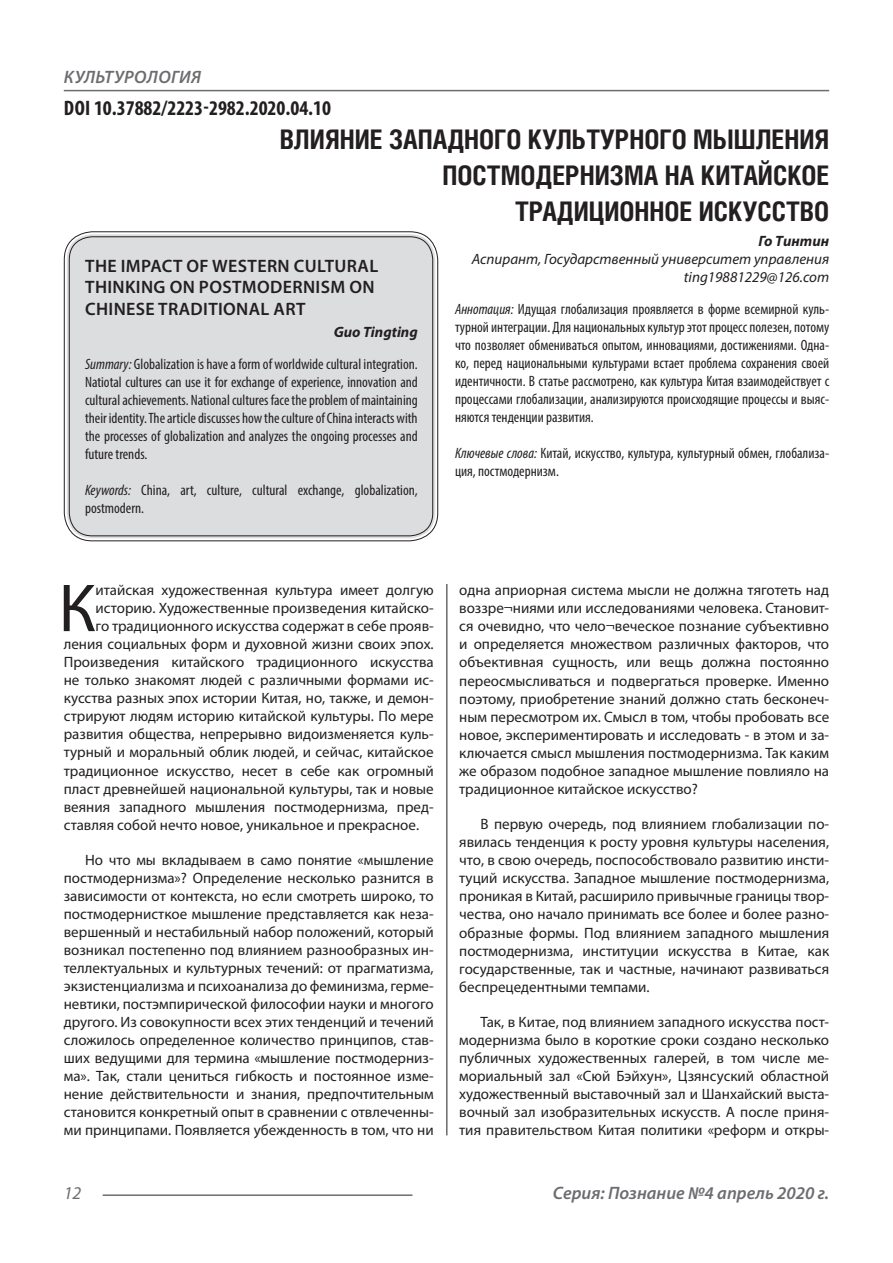
<style>
.page{position:relative;width:893px;height:1263px;background:#fff}
.page>*{position:absolute;margin:0;border:0;box-sizing:border-box;transform-origin:0 0}
.Статья_текст_первый{font:68.4px "Myriad Pro";color:#231f20}
.Статья_название{font:700 27px/36px "Helios Cond C";color:#231f20;text-align:right}
.ДОИ{font:700 condensed 21px "Myriad Pro";color:#231f20}
.Статья_название_англ{font:600 18px/21.6px "Myriad Pro";letter-spacing:.02em;color:#231f20}
.t1{font:italic 600 18px "Myriad Pro";color:#6c6d70}
.t2{font:italic 600 18px "Myriad Pro";letter-spacing:.02em;color:#6c6d70}
.t3{font:italic 18px "Myriad Pro";color:#6c6d70}
.Статья_текст{font:15px/18.1px "Myriad Pro";color:#231f20;text-align:justify}
.Статья_текст_первый-2{font:15px "Myriad Pro";color:#231f20}
.Статья_аннотация_тек{font:condensed 15px/18px "Myriad Pro";color:#231f20;text-align:justify}
.Статья_аннотация_анг{font:condensed 15px/18px "Myriad Pro";color:#231f20;text-align:justify}
.Статья_автор_инфо{font:italic 15px "Myriad Pro";color:#231f20}
.Статья_автор_англ{font:italic 700 15px "Myriad Pro";color:#231f20}
.Статья_автор_инфо-2{font:italic 700 15px "Myriad Pro";color:#231f20}
.s1{font-style:italic}
</style>
<div class="page">
<hr style="left:446px;top:128px;width:1px;height:1007px;background:#231f20">
<hr style="left:103px;top:1194px;width:309px;height:2px;background:#6c6d70">
<hr style="left:64px;top:90px;width:765px;height:1px;background:#6c6d70">
<div style="left:67px;top:234px;width:368px;height:304px;background:#dcdddf;border-radius:26px"></div>
<div style="left:64px;top:231px;width:374px;height:310px;border:1px solid #231f20;border-radius:28px"></div>
<div style="left:69px;top:236px;width:364px;height:300px;border:1px solid #231f20;border-radius:23px"></div>
<p class="t2" style="left:64px;top:66px;width:139px">КУЛЬТУРОЛОГИЯ</p>
<p class="ДОИ" style="left:64px;top:95px;width:269px">DOI 10.37882/2223-2982.2020.04.10</p>
<p class="Статья_название" style="left:280px;top:120px;width:551px">ВЛИЯНИЕ ЗАПАДНОГО КУЛЬТУРНОГО МЫШЛЕНИЯ<br>ПОСТМОДЕРНИЗМА НА КИТАЙСКОЕ<br>ТРАДИЦИОННОЕ ИСКУССТВО</p>
<p class="Статья_автор_инфо-2" style="left:758px;top:231px;width:72px">Го Тинтин</p>
<p class="Статья_автор_инфо" style="left:472px;top:249px;width:359px">Аспирант, Государственный университет управления</p>
<p class="Статья_автор_инфо" style="left:684px;top:267px;width:147px">ting19881229@126.com</p>
<p class="Статья_аннотация_тек" style="left:455px;top:300px;width:376px"><span class="s1">Аннотация:</span> Идущая глобализация проявляется в форме всемирной куль&shy;турной интеграции. Для национальных культур этот процесс полезен, потому что позволяет обмениваться опытом, инновациями, достижениями. Одна&shy;ко, перед национальными культурами встает проблема сохранения своей идентичности. В статье рассмотрено, как культура Китая взаимодействует с процессами глобализации, анализируются происходящие процессы и выяс&shy;няются тенденции развития.</p>
<p class="Статья_аннотация_тек" style="left:455px;top:444px;width:376px"><span class="s1">Ключевые слова:</span> Китай, искусство, культура, культурный обмен, глобализа&shy;ция, постмодернизм.</p>
<p class="Статья_название_англ" style="left:85px;top:254px;width:295px">THE IMPACT OF WESTERN CULTURAL<br>THINKING ON POSTMODERNISM ON<br>CHINESE TRADITIONAL ART</p>
<p class="Статья_автор_англ" style="left:334px;top:322px;width:86px">Guo Tingting</p>
<p class="Статья_аннотация_анг" style="left:85px;top:355px;width:334px"><span class="s1">Summary:</span> Globalization is have a form of worldwide cultural integration.<br>Natiotal cultures can use it for exchange of experience, innovation and cultural achievements. National cultures face the problem of maintaining their identity. The article discusses how the culture of China interacts with the processes of globalization and analyzes the ongoing processes and future trends.</p>
<p class="Статья_аннотация_анг" style="left:85px;top:481px;width:334px"><span class="s1">Keywords:</span> China, art, culture, cultural exchange, globalization, postmodern.</p>
<p class="Статья_текст_первый" style="left:59px;top:566px;width:39px">К</p>
<p class="Статья_текст_первый-2" style="left:96px;top:581px;width:340px">итайская художественная культура имеет долгую</p>
<p class="Статья_текст_первый-2" style="left:96px;top:599px;width:340px">историю. Художественные произведения китайско-</p>
<p class="Статья_текст_первый-2" style="left:96px;top:617px;width:340px">го традиционного искусства содержат в себе прояв-</p>
<p class="Статья_текст_первый-2" style="left:64px;top:635px;width:371px">ления социальных форм и духовной жизни своих эпох.</p>
<p class="Статья_текст_первый-2" style="left:64px;top:653px;width:371px">Произведения китайского традиционного искусства</p>
<p class="Статья_текст_первый-2" style="left:64px;top:671px;width:371px">не только знакомят людей с различными формами ис-</p>
<p class="Статья_текст_первый-2" style="left:64px;top:689px;width:371px">кусства разных эпох истории Китая, но, также, и демон-</p>
<p class="Статья_текст_первый-2" style="left:64px;top:707px;width:371px">стрируют людям историю китайской культуры. По мере</p>
<p class="Статья_текст_первый-2" style="left:64px;top:725px;width:371px">развития общества, непрерывно видоизменяется куль-</p>
<p class="Статья_текст_первый-2" style="left:64px;top:743px;width:371px">турный и моральный облик людей, и сейчас, китайское</p>
<p class="Статья_текст_первый-2" style="left:64px;top:761px;width:371px">традиционное искусство, несет в себе как огромный</p>
<p class="Статья_текст_первый-2" style="left:64px;top:779px;width:371px">пласт древнейшей национальной культуры, так и новые</p>
<p class="Статья_текст_первый-2" style="left:64px;top:797px;width:371px">веяния западного мышления постмодернизма, пред-</p>
<p class="Статья_текст_первый-2" style="left:64px;top:815px;width:357px">ставляя собой нечто новое, уникальное и прекрасное.</p>
<p class="Статья_текст" style="left:64px;top:850px;width:371px;text-indent:21px">Но что мы вкладываем в само понятие «мышление постмодернизма»? Определение несколько разнится в зависимости от контекста, но если смотреть широко, то постмодернисткое мышление представляется как неза&shy;вершенный и нестабильный набор положений, который возникал постепенно под влиянием разнообразных ин&shy;теллектуальных и культурных течений: от прагматизма, экзистенциализма и психоанализа до феминизма, герме&shy;невтики, постэмпирической философии науки и многого другого. Из совокупности всех этих тенденций и течений сложилось определенное количество принципов, став&shy;ших ведущими для термина «мышление постмодерниз&shy;ма». Так, стали цениться гибкость и постоянное изме&shy;нение действительности и знания, предпочтительным становится конкретный опыт в сравнении с отвлеченны&shy;ми принципами. Появляется убежденность в том, что ни</p>
<p class="Статья_текст" style="left:459px;top:581px;width:371px">одна априорная система мысли не должна тяготеть над воззре¬ниями или исследованиями человека. Становит&shy;ся очевидно, что чело¬веческое познание субъективно и определяется множеством различных факторов, что объективная сущность, или вещь должна постоянно переосмысливаться и подвергаться проверке. Именно поэтому, приобретение знаний должно стать бесконеч&shy;ным пересмотром их. Смысл в том, чтобы пробовать все новое, экспериментировать и исследовать - в этом и за&shy;ключается смысл мышления постмодернизма. Так каким же образом подобное западное мышление повлияло на традиционное китайское искусство?</p>
<p class="Статья_текст" style="left:459px;top:815px;width:371px;text-indent:21px">В первую очередь, под влиянием глобализации по&shy;явилась тенденция к росту уровня культуры населения, что, в свою очередь, поспособствовало развитию инсти&shy;туций искусства. Западное мышление постмодернизма, проникая в Китай, расширило привычные границы твор&shy;чества, оно начало принимать все более и более разно&shy;образные формы. Под влиянием западного мышления постмодернизма, институции искусства в Китае, как государственные, так и частные, начинают развиваться беспрецедентными темпами.</p>
<p class="Статья_текст" style="left:459px;top:1012px;width:371px;text-indent:21px">Так, в Китае, под влиянием западного искусства пост&shy;модернизма было в короткие сроки создано несколько публичных художественных галерей, в том числе ме&shy;мориальный зал «Сюй Бэйхун», Цзянсуский областной художественный выставочный зал и Шанхайский выста&shy;вочный зал изобразительных искусств. А после приня&shy;тия правительством Китая политики «реформ и откры-</p>
<p class="t3" style="left:64px;top:1182px;width:19px">12</p>
<p class="t1" style="left:553px;top:1182px;width:278px">Серия: Познание №4 апрель 2020 г.</p>
</div>
